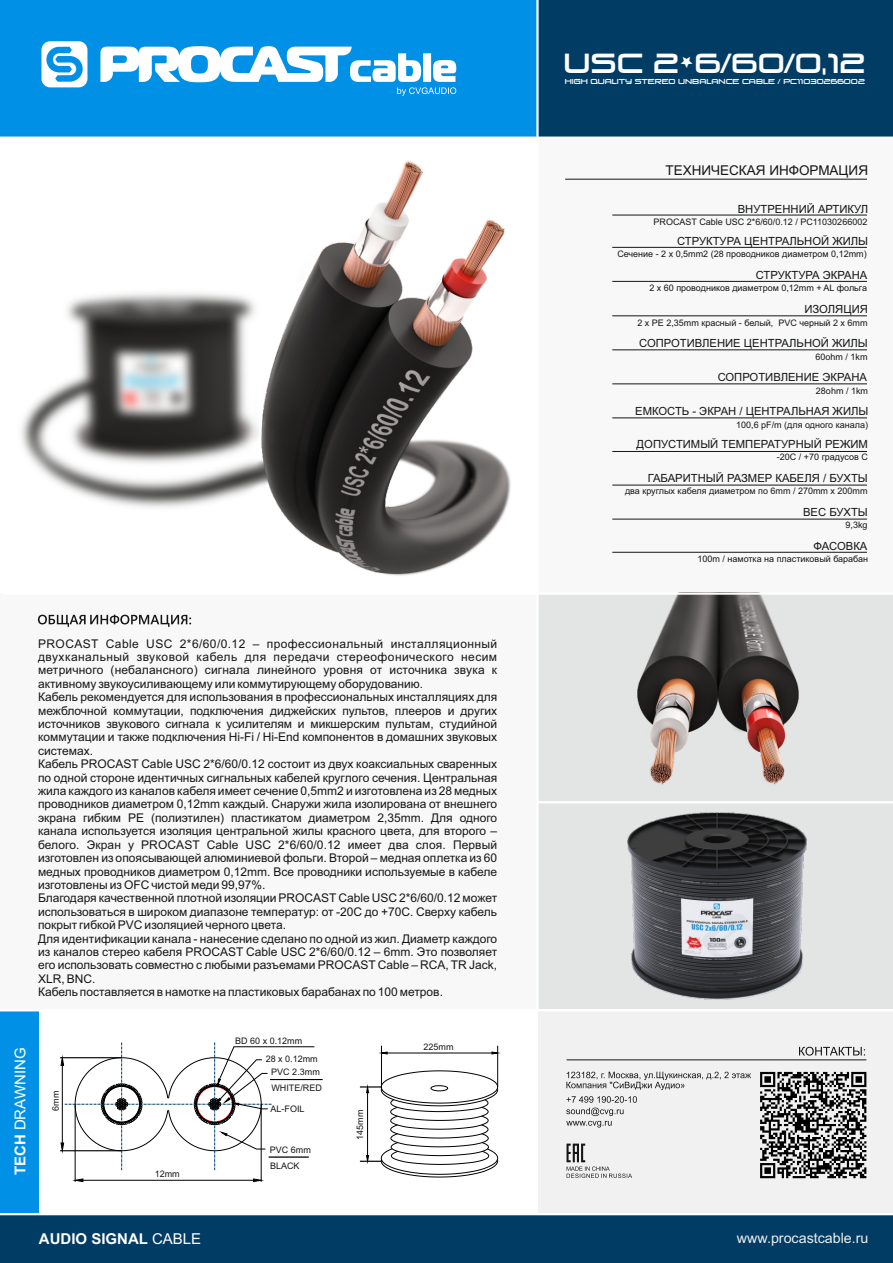
<style>
.page{position:relative;width:893px;height:1263px;background:#fff}
.page>*{position:absolute;margin:0;border:0;box-sizing:border-box;transform-origin:0 0}
.t1{font:26.1px "Venus Rising";color:#fff}
.t2{font:700 15px "Arial";color:#fff}
.t3{font:15px "Arial";color:#fff}
.t4{font:14.25px "Arial";color:#eceded}
.t5{font:13.5px "Arial";color:#151616}
.t6{font:12px/13.4px "Arial";color:#151616}
.t7{font:11.25px "Arial";color:#151616}
.t8{font:9px/15.8px "Arial";color:#151616}
.t9{font:6.75px "Venus Rising";color:#fff}
.s1{font-weight:700}
.s2{font-weight:400}
.s3{font-family:"Venus Rising Cyrillic"}
</style>
<div class="page">
<div style="left:537px;top:0;width:356px;height:593px;background:#f8f8f8"></div>
<div style="left:537px;top:0;width:356px;height:138px;background:#003c63"></div>
<div style="left:537px;top:802px;width:356px;height:207px;background:#e3e4e4"></div>
<div style="left:537px;top:593px;width:356px;height:208px;background:#e3e4e4"></div>
<img style="left:627px;top:812px;width:180px;height:188px">
<img style="left:637px;top:595px;width:162px;height:190px">
<img style="left:21px;top:161px;width:490px;height:415px">
<hr style="left:75px;top:1104px;width:1px;height:78px;background:#000">
<hr style="left:261px;top:1104px;width:1px;height:78px;background:#000">
<hr style="left:83px;top:1180px;width:170px;height:1px;background:#000">
<svg style="left:75px;top:1179px;width:8px;height:2px"></svg>
<svg style="left:253px;top:1179px;width:8px;height:2px"></svg>
<hr style="left:60px;top:1057px;width:62px;height:1px;background:#000">
<hr style="left:60px;top:1150px;width:62px;height:1px;background:#000">
<svg style="left:61px;top:1042px;width:253px;height:128px"></svg>
<div style="left:0;top:1010px;width:38px;height:204px;background:#0091e6"></div>
<div style="left:0;top:593px;width:537px;height:416px;background:#f8f8f8"></div>
<div style="left:0;top:0;width:537px;height:138px;background:#0091e6"></div>
<div style="left:0;top:1214px;width:893px;height:49px;background:#003c63"></div>
<hr style="left:537px;top:801px;width:356px;height:2px;background:#fff">
<hr style="left:536px;top:0;width:3px;height:1215px;background:#fff">
<hr style="left:0;top:137px;width:893px;height:2px;background:#fff">
<div style="left:538px;top:1010px;width:355px;height:205px;background:#f1f1f1"></div>
<hr style="left:0;top:1213px;width:893px;height:2px;background:#fff">
<hr style="left:381px;top:1046px;width:1px;height:42px;background:#000">
<hr style="left:497px;top:1046px;width:1px;height:41px;background:#000">
<hr style="left:387px;top:1053px;width:105px;height:1px;background:#000">
<svg style="left:360px;top:1071px;width:138px;height:106px"></svg>
<hr style="left:269px;top:1157px;width:40px;height:1px;background:#000">
<hr style="left:270px;top:1079px;width:53px;height:1px;background:#000">
<svg style="left:41px;top:41px;width:46px;height:46px"></svg>
<svg style="left:100px;top:46px;width:356px;height:50px"></svg>
<svg style="left:38px;top:615px;width:153px;height:12px"></svg>
<hr style="left:565px;top:179px;width:302px;height:1px;background:#151616">
<hr style="left:612px;top:215px;width:255px;height:1px;background:#151616">
<hr style="left:612px;top:247px;width:255px;height:1px;background:#151616">
<hr style="left:612px;top:281px;width:255px;height:1px;background:#151616">
<hr style="left:612px;top:316px;width:255px;height:1px;background:#151616">
<hr style="left:612px;top:350px;width:255px;height:1px;background:#151616">
<hr style="left:612px;top:384px;width:255px;height:1px;background:#151616">
<hr style="left:612px;top:418px;width:255px;height:1px;background:#151616">
<hr style="left:612px;top:451px;width:255px;height:1px;background:#151616">
<hr style="left:612px;top:485px;width:255px;height:1px;background:#151616">
<hr style="left:612px;top:552px;width:255px;height:1px;background:#151616">
<hr style="left:612px;top:519px;width:255px;height:1px;background:#151616">
<svg style="left:566px;top:1143px;width:66px;height:35px"></svg>
<svg style="left:799px;top:1047px;width:66px;height:8px"></svg>
<hr style="left:567px;top:1059px;width:299px;height:1px;background:#151616">
<svg style="left:566px;top:1072px;width:185px;height:18px"></svg>
<svg style="left:566px;top:1096px;width:71px;height:31px"></svg>
<svg style="left:760px;top:1072px;width:106px;height:106px"></svg>
<hr style="left:2px;top:592px;width:891px;height:3px;background:#fff">
<hr style="left:0;top:1009px;width:893px;height:2px;background:#fff">
<p class="t6" style="left:38px;top:638px;width:461px">PROCAST Cable USC 2*6/60/0.12 – профессиональный инсталляционный двухканальный звуковой кабель для передачи стереофонического несим метричного (небалансного) сигнала линейного уровня от источника звука к активному звукоусиливающему или коммутирующему оборудованию.<br>Кабель рекомендуется для использования в профессиональных инсталляциях для межблочной коммутации, подключения диджейских пультов, плееров и других источников звукового сигнала к усилителям и микшерским пультам, студийной коммутации и также подключения Hi-Fi / Hi-End компонентов в домашних звуковых системах.<br>Кабель PROCAST Cable USC 2*6/60/0.12 состоит из двух коаксиальных сваренных по одной стороне идентичных сигнальных кабелей круглого сечения. Центральная жила каждого из каналов кабеля имеет сечение 0,5mm2 и изготовлена из 28 медных проводников диаметром 0,12mm каждый. Снаружи жила изолирована от внешнего экрана гибким PE (полиэтилен) пластикатом диаметром 2,35mm. Для одного канала используется изоляция центральной жилы красного цвета, для второго – белого. Экран у PROCAST Cable USC 2*6/60/0.12 имеет два слоя. Первый изготовлен из опоясывающей алюминиевой фольги. Второй – медная оплетка из 60 медных проводников диаметром 0,12mm. Все проводники используемые в кабеле изготовлены из OFC чистой меди 99,97%.<br>Благодаря качественной плотной изоляции PROCAST Cable USC 2*6/60/0.12 может использоваться в широком диапазоне температур: от -20С до +70С. Сверху кабель покрыт гибкой PVC изоляцией черного цвета.<br>Для идентификации канала - нанесение сделано по одной из жил. Диаметр каждого из каналов стерео кабеля PROCAST Cable USC 2*6/60/0.12 – 6mm. Это позволяет его использовать совместно с любыми разъемами PROCAST Cable – RCA, TR Jack, XLR, BNC.<br>Кабель поставляется в намотке на пластиковых барабанах по 100 метров.</p>
<p class="t3" style="left:15px;top:1175px;width:129px;rotate:-90deg"><span class="s1">TECH</span> DRAWNING</p>
<p class="t8" style="left:48px;top:1111px;width:21px;rotate:-90deg">6mm</p>
<p class="t8" style="left:155px;top:1167px;width:27px">12mm</p>
<p class="t8" style="left:235px;top:1033px;width:69px">BD 60 x 0.12mm</p>
<p class="t8" style="left:266px;top:1051px;width:54px">28 x 0.12mm</p>
<p class="t8" style="left:271px;top:1065px;width:52px">PVC 2.3mm<br>WHITE/RED</p>
<p class="t8" style="left:271px;top:1101px;width:36px">AL-FOIL</p>
<p class="t8" style="left:270px;top:1142px;width:43px">PVC 6mm<br>BLACK</p>
<p class="t8" style="left:353px;top:1140px;width:32px;rotate:-90deg">145mm</p>
<p class="t8" style="left:423px;top:1040px;width:32px">225mm</p>
<p class="t2" style="left:39px;top:1233px;width:164px">AUDIO SIGNAL <span class="s2">CABLE</span></p>
<h1 class="t1" style="left:563px;top:53px;width:304px">USC 2*6/60/0,12</h1>
<p class="t9" style="left:565px;top:79px;width:302px">HIGH QUALITY STEREO UNBALANCE CABLE / PC1103<span class="s3">0266002</span></p>
<p class="t5" style="left:665px;top:165px;width:204px">ТЕХНИЧЕСКАЯ ИНФОРМАЦИЯ</p>
<p class="t7" style="left:738px;top:205px;width:132px">ВНУТРЕННИЙ АРТИКУЛ</p>
<p class="t8" style="left:653px;top:215px;width:215px">PROCAST Cable USC 2*6/60/0.12 / PC11030266002</p>
<p class="t7" style="left:677px;top:237px;width:192px">СТРУКТУРА ЦЕНТРАЛЬНОЙ ЖИЛЫ</p>
<p class="t8" style="left:617px;top:247px;width:251px">Сечение - 2 x 0,5mm2 (28 проводников диаметром 0,12mm)</p>
<p class="t7" style="left:756px;top:271px;width:113px">СТРУКТУРА ЭКРАНА</p>
<p class="t8" style="left:649px;top:281px;width:219px">2 x 60 проводников диаметром 0,12mm + AL фольга</p>
<p class="t7" style="left:804px;top:305px;width:65px">ИЗОЛЯЦИЯ</p>
<p class="t8" style="left:637px;top:315px;width:232px">2 x PE 2,35mm красный - белый, PVC черный 2 x 6mm</p>
<p class="t7" style="left:639px;top:339px;width:230px">СОПРОТИВЛЕНИЕ ЦЕНТРАЛЬНОЙ ЖИЛЫ</p>
<p class="t8" style="left:815px;top:349px;width:54px">60ohm / 1km</p>
<p class="t8" style="left:816px;top:383px;width:54px">28ohm / 1km</p>
<p class="t8" style="left:736px;top:418px;width:133px">100,6 pF/m (для одного канала)</p>
<p class="t8" style="left:777px;top:450px;width:93px">-20C / +70 градусов C</p>
<p class="t7" style="left:718px;top:373px;width:151px">СОПРОТИВЛЕНИЕ ЭКРАНА</p>
<p class="t7" style="left:635px;top:407px;width:235px">ЕМКОСТЬ - ЭКРАН / ЦЕНТРАЛЬНАЯ ЖИЛЫ</p>
<p class="t7" style="left:637px;top:440px;width:233px">ДОПУСТИМЫЙ ТЕМПЕРАТУРНЫЙ РЕЖИМ</p>
<p class="t7" style="left:648px;top:474px;width:222px">ГАБАРИТНЫЙ РАЗМЕР КАБЕЛЯ / БУХТЫ</p>
<p class="t7" style="left:803px;top:508px;width:66px">ВЕС БУХТЫ</p>
<p class="t8" style="left:846px;top:518px;width:24px">9,3kg</p>
<p class="t8" style="left:625px;top:484px;width:244px">два круглых кабеля диаметром по 6mm / 270mm x 200mm</p>
<p class="t7" style="left:814px;top:542px;width:55px">ФАСОВКА</p>
<p class="t8" style="left:697px;top:552px;width:172px">100m / намотка на пластиковый барабан</p>
<p class="t4" style="left:737px;top:1232px;width:133px">www.procastcable.ru</p>
</div>
